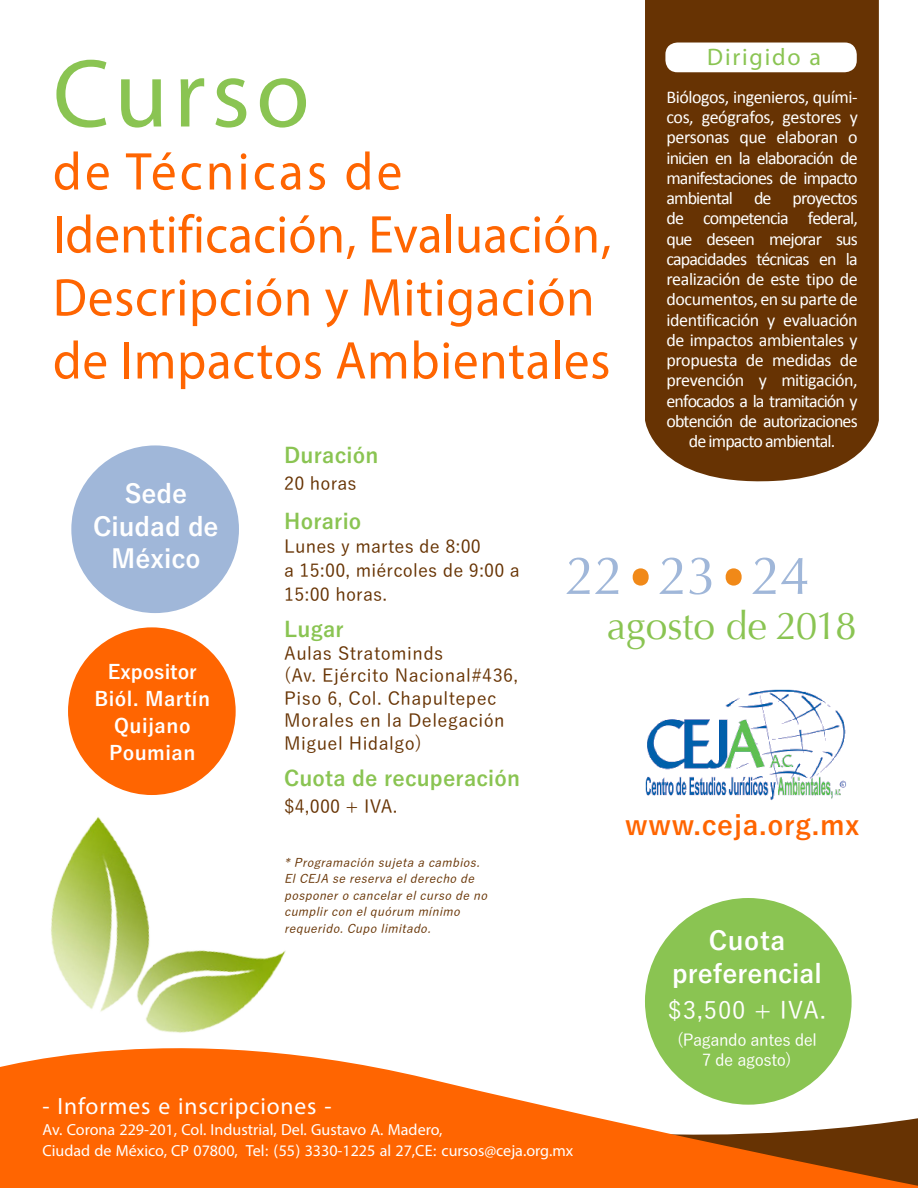
<style>
.page{position:relative;width:918px;height:1188px;background:#fff}
.page>*{position:absolute;margin:0;border:0;box-sizing:border-box;transform-origin:0 0}
.t1{font:97.65px "Myriad Hebrew";letter-spacing:.06em;color:#8ac452}
.t2{font:54px "Optima";color:#a0b7d9}
.t3{font:53.55px "Myriad Hebrew";letter-spacing:.015em;color:#ff6501;scale:.95 1}
.t4{font:53.55px "Myriad Hebrew";letter-spacing:.065em;color:#ff6501;scale:.95 1}
.t5{font:39px "Optima";color:#8ac452}
.t6{font:33px "Myriad Arabic";letter-spacing:.025em;color:#fff}
.t7{font:700 27px "Yu Go";letter-spacing:.025em;color:#ff6501}
.t8{font:700 25.5px/32.4px "Yu Go";color:#fff;text-align:center}
.t9{font:500 24px "Yu Go";letter-spacing:.035em;color:#fff}
.t10{font:24px "Myriad Hebrew";letter-spacing:.075em;color:#8ac452}
.t11{font:22.5px "Myriad Arabic";color:#fff}
.t12{font:700 21px "Yu Go";letter-spacing:.01em;color:#8ac452}
.t13{font:700 19.5px/27px "Yu Go";letter-spacing:.025em;color:#fff;text-align:center}
.t14{font:700 19.5px "Yu Go";color:#fff}
.t15{font:18px/20.2px "Calibri";letter-spacing:-.05em;color:#fff;text-align:center}
.t16{font:500 18px/22.5px "Yu Go";letter-spacing:.025em;color:#673303}
.t17{font:500 16.5px "Yu Go";letter-spacing:-.025em;color:#fff}
.t18{font:italic 500 12px "Yu Go";color:#673303}
.s1{font-family:"Candara";color:#f18918}
</style>
<div class="page">
<svg style="left:0;top:1012px;width:918px;height:176px;fill:#ff6501"></svg>
<div style="left:71px;top:445px;width:168px;height:168px;background:#a0b7d9;border-radius:50%"></div>
<div style="left:68px;top:627px;width:168px;height:168px;background:#ff6501;border-radius:50%"></div>
<img style="left:645px;top:689px;width:201px;height:111px">
<div style="left:645px;top:0;width:234px;height:482px;background:#673303"></div>
<div style="left:665px;top:43px;width:192px;height:29px;background:#fff;border-radius:12px"></div>
<div style="left:645px;top:898px;width:207px;height:207px;background:#8ac452;border-radius:50%"></div>
<img style="left:0;top:793px;width:323px;height:314px">
<p class="t10" style="left:707px;top:44px;width:115px">Dirigido a</p>
<p class="t1" style="left:53px;top:40px;width:258px">Curso</p>
<p class="t4" style="left:53px;top:142px;width:369px">de Técnicas de</p>
<p class="t3" style="left:53px;top:205px;width:590px">Identificación, Evaluación,</p>
<p class="t3" style="left:53px;top:268px;width:572px">Descripción y Mitigación</p>
<p class="t3" style="left:53px;top:331px;width:588px">de Impactos Ambientales</p>
<p class="t15" style="left:666px;top:87px;width:193px">Biólogos, ingenieros, quími&shy;cos, geógrafos, gestores y personas que elaboran o inicien en la elaboración de manifestaciones de impacto ambiental de proyectos de competencia federal, que deseen mejorar sus capacidades técnicas en la realización de este tipo de documentos, en su parte de identificación y evaluación de impactos ambientales y propuesta de medidas de prevención y mitigación, enfocados a la tramitación y obtención de autorizaciones de impacto ambiental.</p>
<p class="t12" style="left:284px;top:444px;width:96px">Duración</p>
<p class="t16" style="left:284px;top:470px;width:74px">20 horas</p>
<p class="t12" style="left:284px;top:510px;width:79px">Horario</p>
<p class="t16" style="left:284px;top:533px;width:198px">Lunes y martes de 8:00</p>
<p class="t16" style="left:284px;top:556px;width:237px;line-height:24px">a 15:00, miércoles de 9:00 a<br>15:00 horas.</p>
<p class="t12" style="left:284px;top:618px;width:61px">Lugar</p>
<p class="t16" style="left:284px;top:639px;width:161px">Aulas Stratominds</p>
<p class="t16" style="left:284px;top:662px;width:236px">(Av. Ejército Nacional#436,<br>Piso 6, Col. Chapultepec</p>
<p class="t16" style="left:284px;top:707px;width:222px">Morales en la Delegación<br>Miguel Hidalgo)</p>
<p class="t12" style="left:284px;top:766px;width:237px">Cuota de recuperación</p>
<p class="t16" style="left:284px;top:792px;width:115px">$4,000 + IVA.</p>
<p class="t8" style="left:125px;top:478px;width:64px">Sede</p>
<p class="t8" style="left:93px;top:511px;width:127px">Ciudad de<br>México</p>
<p class="t2" style="left:566px;top:544px;width:246px">22<span class="s1">•</span>23<span class="s1">•</span>24</p>
<p class="t5" style="left:607px;top:603px;width:252px">agosto de 2018</p>
<p class="t14" style="left:108px;top:661px;width:91px">Expositor</p>
<p class="t13" style="left:95px;top:685px;width:117px">Biól. Martín<br>Quijano</p>
<p class="t13" style="left:109px;top:739px;width:88px">Poumian</p>
<p class="t7" style="left:625px;top:810px;width:236px">www.ceja.org.mx</p>
<p class="t18" style="left:284px;top:851px;width:201px">*Programación sujetaacambios.</p>
<p class="t18" style="left:284px;top:868px;width:196px">ElCEJA sereservaelderechode</p>
<p class="t18" style="left:284px;top:884px;width:208px">posponerocancelarelcursodeno</p>
<p class="t18" style="left:284px;top:901px;width:181px">cumplircon elquórum mínimo</p>
<p class="t18" style="left:284px;top:917px;width:152px">requerido.Cupolimitado.</p>
<p class="t6" style="left:43px;top:1084px;width:291px">- Informes e inscripciones -</p>
<p class="t11" style="left:43px;top:1114px;width:402px">Av. Corona 229-201, Col. Industrial, Del. Gustavo A. Madero,</p>
<p class="t11" style="left:43px;top:1135px;width:532px">Ciudad de México, CP 07800, Tel: (55) 3330-1225 al 27,CE: cursos@ceja.org.mx</p>
<p class="t8" style="left:709px;top:925px;width:78px">Cuota</p>
<p class="t8" style="left:672px;top:958px;width:151px">preferencial</p>
<p class="t9" style="left:668px;top:988px;width:160px">$3,500 + IVA.</p>
<p class="t17" style="left:677px;top:1025px;width:141px">(Pagando antes del</p>
<p class="t17" style="left:702px;top:1045px;width:91px">7 de agosto)</p>
</div>
